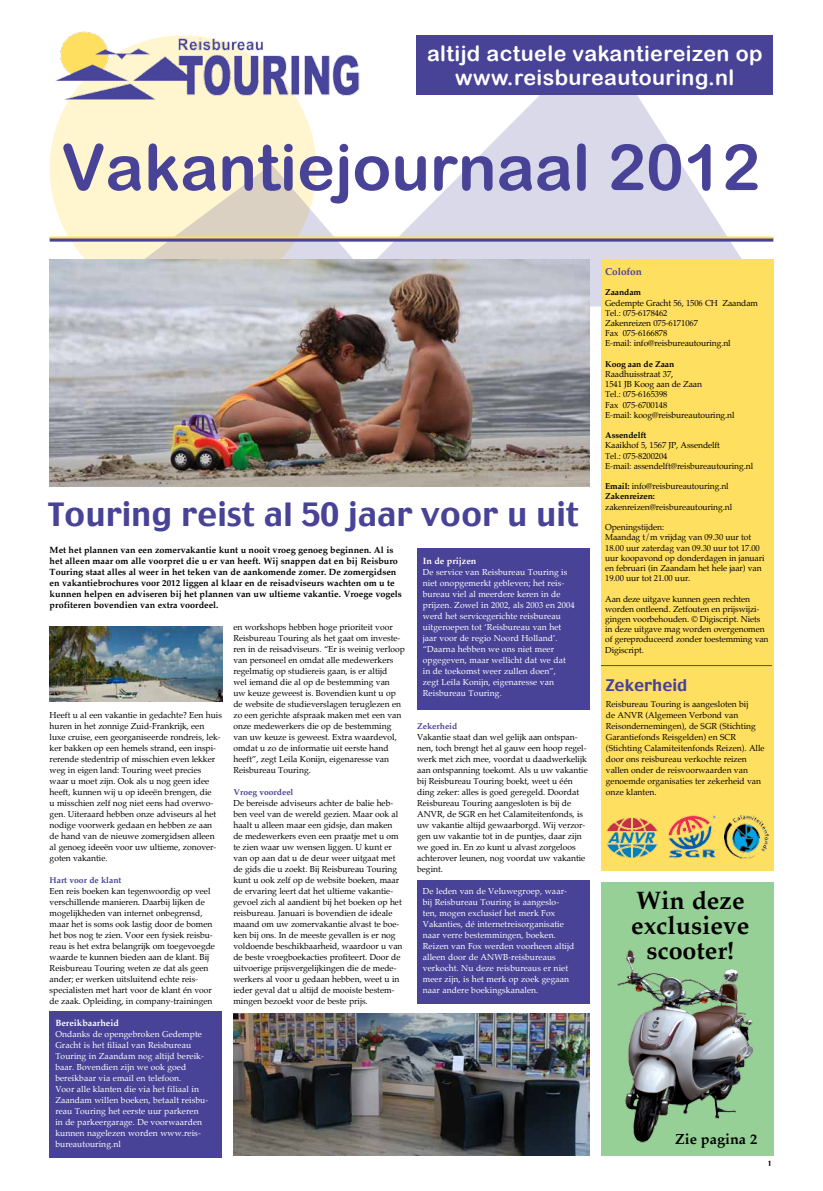
<style>
.page{position:relative;width:823px;height:1191px;background:#fff}
.page>*{position:absolute;margin:0;border:0;box-sizing:border-box;transform-origin:0 0}
.t1{font:64px "Arial Rounded MT Bold";color:#484397}
.t2{font:32px "Charcoal";color:#484397}
.t3{font:700 25px/25px "Palatino";color:#000;text-align:center}
.t4{font:21.4px/23.9px "Arial Rounded MT Bold";letter-spacing:.02em;color:#fff;text-align:center}
.t5{font:16px "Charcoal";color:#484397}
.t6{font:700 14.5px "Palatino";color:#000}
.t7{font:700 10px "Palatino";letter-spacing:-.01em;color:#484397}
.t8{font:700 9px/11px "Palatino";color:#000}
.t9{font:700 9px "Palatino";color:#fff}
.t10{font:8.5px/11px "Palatino";color:#000}
.t11{font:8.5px/11px "Palatino";letter-spacing:.01em;color:#fff}
.t12{font:700 8.5px "Palatino";color:#484397}
.t13{font:700 8.5px "Palatino";letter-spacing:-.01em;color:#000}
.t14{font:7px "Chicago";color:#000}
.s1{font-weight:700}
</style>
<div class="page">
<div style="left:50px;top:35px;width:266px;height:267px;background:#fff5cf;border-radius:50%"></div>
<svg style="left:69px;top:164px;width:260px;height:96px"></svg>
<svg style="left:329px;top:95px;width:413px;height:211px;fill:#dad9ea"></svg>
<img style="left:55px;top:31px;width:314px;height:78px">
<div style="left:600px;top:259px;width:172px;height:611px;background:#ffdf60"></div>
<img style="left:668px;top:815px;width:48px;height:44px">
<img style="left:606px;top:817px;width:50px;height:41px">
<img style="left:724px;top:815px;width:44px;height:44px">
<hr style="left:600px;top:665px;width:171px;height:1px;background:#484397">
<img style="left:50px;top:260px;width:539px;height:227px">
<svg style="left:50px;top:238px;width:722px;height:4px;background:#6d6496"></svg>
<hr style="left:50px;top:236px;width:722px;height:2px;background:#ffdf60">
<div style="left:416px;top:35px;width:356px;height:60px;background:#484397"></div>
<div style="left:600px;top:882px;width:172px;height:273px;background:#96d096"></div>
<img style="left:617px;top:946px;width:157px;height:203px">
<div style="left:417px;top:548px;width:172px;height:161px;background:#484397"></div>
<div style="left:50px;top:1011px;width:172px;height:147px;background:#484397"></div>
<div style="left:417px;top:880px;width:172px;height:123px;background:#484397"></div>
<img style="left:50px;top:626px;width:172px;height:75px">
<img style="left:233px;top:1013px;width:356px;height:142px">
<h3 class="t4" style="left:427px;top:41px;width:337px">altijd actuele vakantiereizen op www.reisbureautouring.nl</h3>
<h1 class="t1" style="left:61px;top:129px;width:699px">Vakantiejournaal 2012</h1>
<h2 class="t2" style="left:48px;top:494px;width:532px">Touring reist al 50 jaar voor u uit</h2>
<p class="t8" style="left:50px;top:545px;width:353px">Met het plannen van een zomervakantie kunt u nooit vroeg genoeg beginnen. Al is het alleen maar om alle voorpret die u er van heeft. Wij snappen dat en bij Reisburo Touring staat alles al weer in het teken van de aankomende zomer. De zomergidsen en vakantiebrochures voor 2012 liggen al klaar en de reisadviseurs wachten om u te kunnen helpen en adviseren bij het plannen van uw ultieme vakantie. Vroege vogels profiteren bovendien van extra voordeel.</p>
<p class="t10" style="left:50px;top:710px;width:174px">Heeft u al een vakantie in gedachte? Een huis huren in het zonnige Zuid-Frankrijk, een luxe cruise, een georganiseerde rondreis, lek&shy;ker bakken op een hemels strand, een inspi&shy;rerende stedentrip of misschien even lekker weg in eigen land: Touring weet precies waar u moet zijn. Ook als u nog geen idee heeft, kunnen wij u op ideeën brengen, die<br>u misschien zelf nog niet eens had overwo&shy;gen. Uiteraard hebben onze adviseurs al het nodige voorwerk gedaan en hebben ze aan de hand van de nieuwe zomergidsen alleen al genoeg ideeën voor uw ultieme, zonover&shy;goten vakantie.</p>
<p class="t12" style="left:50px;top:876px;width:73px">Hart voor de klant</p>
<p class="t10" style="left:50px;top:886px;width:167px">Een reis boeken kan tegenwoordig op veel verschillende manieren. Daarbij lijken de mogelijkheden van internet onbegrensd, maar het is soms ook lastig door de bomen het bos nog te zien. Voor een fysiek reisbu&shy;reau is het extra belangrijk om toegevoegde waarde te kunnen bieden aan de klant. Bij Reisbureau Touring weten ze dat als geen ander; er werken uitsluitend echte reis&shy;specialisten met hart voor de klant én voor de zaak. Opleiding, in company-trainingen</p>
<p class="t9" style="left:55px;top:1019px;width:65px">Bereikbaarheid</p>
<p class="t11" style="left:55px;top:1029px;width:154px">Ondanks de opengebroken Gedempte Gracht is het filiaal van Reisbureau Touring in Zaandam nog altijd bereik&shy;baar. Bovendien zijn we ook goed bereikbaar via email en telefoon.<br>Voor alle klanten die via het filiaal in Zaandam willen boeken, betaalt reisbu&shy;reau Touring het eerste uur parkeren<br>in de parkeergarage. De voorwaarden kunnen nagelezen worden www.reis&shy;bureautouring.nl</p>
<p class="t10" style="left:233px;top:622px;width:173px">en workshops hebben hoge prioriteit voor Reisbureau Touring als het gaat om investe&shy;ren in de reisadviseurs. “Er is weinig verloop van personeel en omdat alle medewerkers regelmatig op studiereis gaan, is er altijd<br>wel iemand die al op de bestemming van<br>uw keuze geweest is. Bovendien kunt u op de website de studieverslagen teruglezen en zo een gerichte afspraak maken met een van onze medewerkers die op de bestemming van uw keuze is geweest. Extra waardevol, omdat u zo de informatie uit eerste hand heeft”, zegt Leila Konijn, eigenaresse van Reisbureau Touring.</p>
<p class="t12" style="left:233px;top:788px;width:61px">Vroeg voordeel</p>
<p class="t10" style="left:233px;top:798px;width:170px">De bereisde adviseurs achter de balie heb&shy;ben veel van de wereld gezien. Maar ook al haalt u alleen maar een gidsje, dan maken de medewerkers even een praatje met u om te zien waar uw wensen liggen. U kunt er van op aan dat u de deur weer uitgaat met de gids die u zoekt. Bij Reisbureau Touring kunt u ook zelf op de website boeken, maar de ervaring leert dat het ultieme vakantie&shy;gevoel zich al aandient bij het boeken op het reisbureau. Januari is bovendien de ideale maand om uw zomervakantie alvast te boe&shy;ken bij ons. In de meeste gevallen is er nog voldoende beschikbaarheid, waardoor u van de beste vroegboekacties profiteert. Door de uitvoerige prijsvergelijkingen die de mede&shy;werkers al voor u gedaan hebben, weet u in ieder geval dat u altijd de mooiste bestem&shy;mingen bezoekt voor de beste prijs.</p>
<p class="t9" style="left:422px;top:557px;width:55px">In de prijzen</p>
<p class="t11" style="left:422px;top:567px;width:153px">De service van Reisbureau Touring is niet onopgemerkt gebleven; het reis&shy;bureau viel al meerdere keren in de prijzen. Zowel in 2002, als 2003 en 2004 werd het servicegerichte reisbureau uitgeroepen tot ‘Reisbureau van het jaar voor de regio Noord Holland’. “Daarna hebben we ons niet meer opgegeven, maar wellicht dat we dat in de toekomst weer zullen doen”,<br>zegt Leila Konijn, eigenaresse van Reisbureau Touring.</p>
<p class="t12" style="left:417px;top:722px;width:42px">Zekerheid</p>
<p class="t10" style="left:417px;top:732px;width:172px">Vakantie staat dan wel gelijk aan ontspan&shy;nen, toch brengt het al gauw een hoop regel&shy;werk met zich mee, voordat u daadwerkelijk aan ontspanning toekomt. Als u uw vakantie bij Reisbureau Touring boekt, weet u één ding zeker: alles is goed geregeld. Doordat Reisbureau Touring aangesloten is bij de ANVR, de SGR en het Calamiteitenfonds, is uw vakantie altijd gewaarborgd. Wij verzor&shy;gen uw vakantie tot in de puntjes, daar zijn we goed in. En zo kunt u alvast zorgeloos achterover leunen, nog voordat uw vakantie begint.</p>
<p class="t11" style="left:422px;top:886px;width:153px">De leden van de Veluwegroep, waar&shy;bij Reisbureau Touring is aangeslo&shy;ten, mogen exclusief het merk Fox Vakanties, dé internetreisorganisatie naar verre bestemmingen, boeken.<br>Reizen van Fox werden voorheen altijd alleen door de ANWB-reisbureaus verkocht. Nu deze reisbureaus er niet meer zijn, is het merk op zoek gegaan naar andere boekingskanalen.</p>
<p class="t7" style="left:604px;top:267px;width:38px">Colofon</p>
<p class="t13" style="left:604px;top:288px;width:37px">Zaandam</p>
<p class="t10" style="left:604px;top:298px;width:154px;line-height:10.2px">Gedempte Gracht 56, 1506 CH Zaandam<br>Tel.: 075-6178462<br>Zakenreizen 075-6171067<br>Fax 075-6166878<br>E-mail: info@reisbureautouring.nl</p>
<p class="t13" style="left:604px;top:360px;width:71px">Koog aan de Zaan</p>
<p class="t10" style="left:604px;top:369px;width:131px;line-height:10.2px">Raadhuisstraat 37,<br>1541 JB Koog aan de Zaan<br>Tel.: 075-6165398<br>Fax 075-6700148<br>E-mail: koog@reisbureautouring.nl</p>
<p class="t13" style="left:604px;top:431px;width:43px">Assendelft</p>
<p class="t10" style="left:604px;top:441px;width:149px;line-height:10.2px">Kaaikhof 5, 1567 JP, Assendelft<br>Tel.: 075-8200204<br>E-mail: assendelft@reisbureautouring.nl</p>
<p class="t10" style="left:604px;top:482px;width:125px;line-height:10.2px"><span class="s1">Email:</span> info@reisbureautouring.nl<br><span class="s1">Zakenreizen:</span></p>
<p class="t10" style="left:604px;top:502px;width:128px">zakenreizen@reisbureautouring.nl</p>
<p class="t10" style="left:604px;top:522px;width:161px;line-height:10.2px">Openingstijden:<br>Maandag t/m vrijdag van 09.30 uur tot 18.00 uur zaterdag van 09.30 uur tot 17.00 uur koopavond op donderdagen in januari en februari (in Zaandam het hele jaar) van 19.00 uur tot 21.00 uur.</p>
<p class="t10" style="left:604px;top:594px;width:165px;line-height:10.2px">Aan deze uitgave kunnen geen rechten worden ontleend. Zetfouten en prijswijzi&shy;gingen voorbehouden. © Digiscript. Niets in deze uitgave mag worden overgenomen of gereproduceerd zonder toestemming van Digiscript.</p>
<h3 class="t5" style="left:605px;top:675px;width:83px">Zekerheid</h3>
<p class="t10" style="left:605px;top:699px;width:160px">Reisbureau Touring is aangesloten bij<br>de ANVR (Algemeen Verbond van Reisondernemingen), de SGR (Stichting Garantiefonds Reisgelden) en SCR (Stichting Calamiteitenfonds Reizen). Alle door ons reisbureau verkochte reizen vallen onder de reisvoorwaarden van genoemde organisaties ter zekerheid van onze klanten.</p>
<h3 class="t3" style="left:631px;top:890px;width:120px">Win deze exclusieve scooter!</h3>
<h3 class="t6" style="left:674px;top:1132px;width:84px">Zie pagina 2</h3>
<p class="t14" style="left:767px;top:1159px;width:6px">1</p>
</div>
